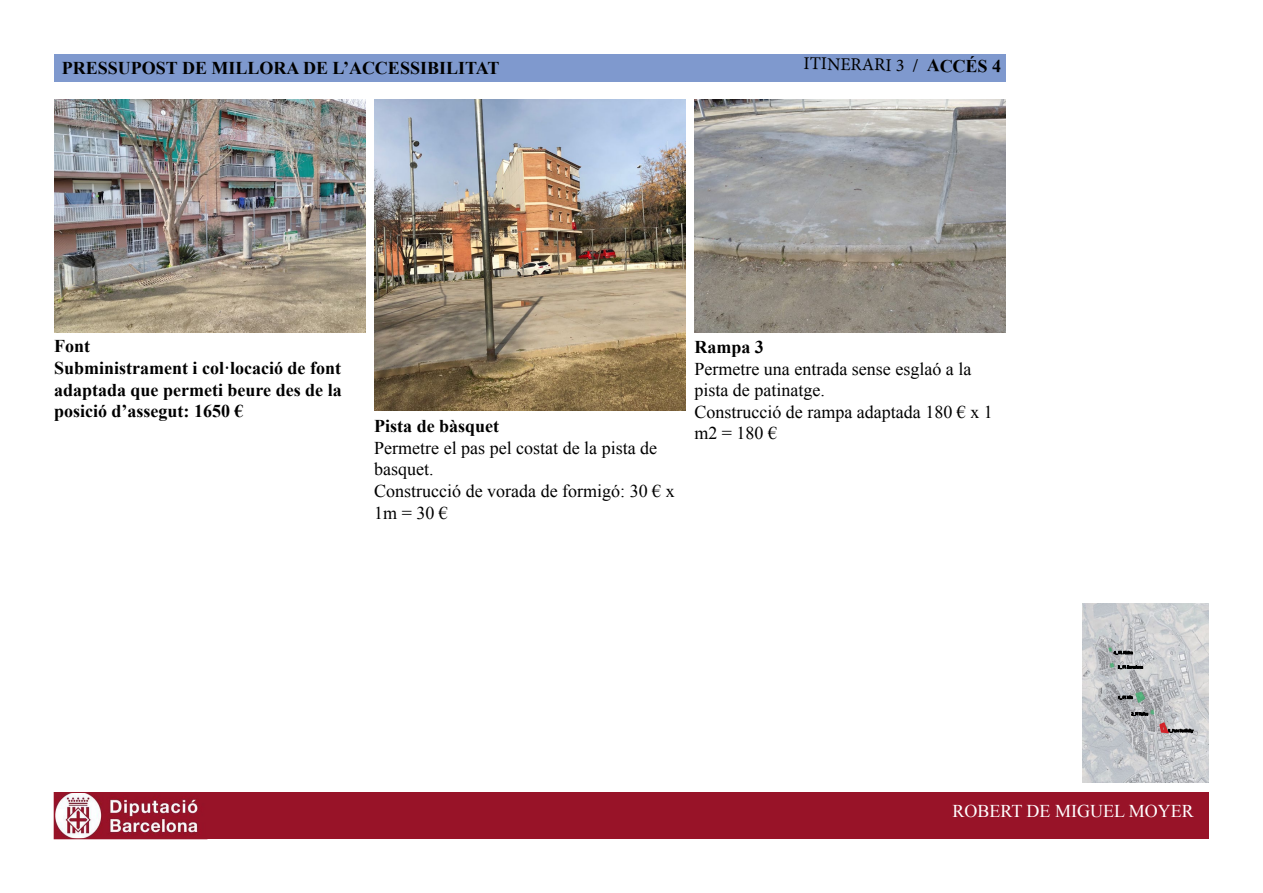
<style>
.page{position:relative;width:1263px;height:893px;background:#fff}
.page>*{position:absolute;margin:0;border:0;box-sizing:border-box;transform-origin:0 0}
.t1{font:18px/21.6px "Times New Roman";color:#000}
.t2{font:700 18px/21.6px "Times New Roman";color:#000}
.t3{font:18px "Times New Roman";color:#fff}
.t4{font:18px "Minion Pro";color:#000}
.s1{font-family:"Times New Roman";font-weight:700}
</style>
<div class="page">
<div style="left:54px;top:792px;width:1155px;height:47px;background:#981328"></div>
<img style="left:56px;top:794px;width:142px;height:43px">
<img style="left:1082px;top:603px;width:127px;height:179px">
<svg style="left:1131px;top:712px;width:17px;height:4px"></svg>
<svg style="left:1118px;top:696px;width:15px;height:4px"></svg>
<svg style="left:1118px;top:665px;width:25px;height:4px"></svg>
<svg style="left:1114px;top:651px;width:19px;height:4px"></svg>
<svg style="left:1157px;top:720px;width:36px;height:15px"></svg>
<div style="left:54px;top:54px;width:952px;height:27px;background:#7f99ce"></div>
<img style="left:694px;top:99px;width:312px;height:234px">
<img style="left:374px;top:99px;width:312px;height:311px">
<img style="left:54px;top:99px;width:311px;height:234px">
<p class="t2" style="left:62px;top:56px;width:439px">PRESSUPOST DE MILLORA DE L’ACCESSIBILITAT</p>
<p class="t4" style="left:804px;top:51px;width:199px;rotate:1deg">ITINERARI 3 / <span class="s1">ACCÉS 4</span></p>
<p class="t2" style="left:54px;top:335px;width:289px">Font<br>Subministrament i col·locació de font adaptada que permeti beure des de la posició d’assegut: 1650 €</p>
<p class="t2" style="left:374px;top:415px;width:127px">Pista de bàsquet</p>
<p class="t1" style="left:374px;top:437px;width:302px">Permetre el pas pel costat de la pista de basquet.<br>Construcció de vorada de formigó: 30 € x<br>1m = 30 €</p>
<p class="t2" style="left:694px;top:336px;width:71px">Rampa 3</p>
<p class="t1" style="left:694px;top:357px;width:300px">Permetre una entrada sense esglaó a la pista de patinatge.<br>Construcció de rampa adaptada 180 € x 1 m2 = 180 €</p>
<p class="t3" style="left:952px;top:799px;width:243px">ROBERT DE MIGUEL MOYER</p>
</div>
